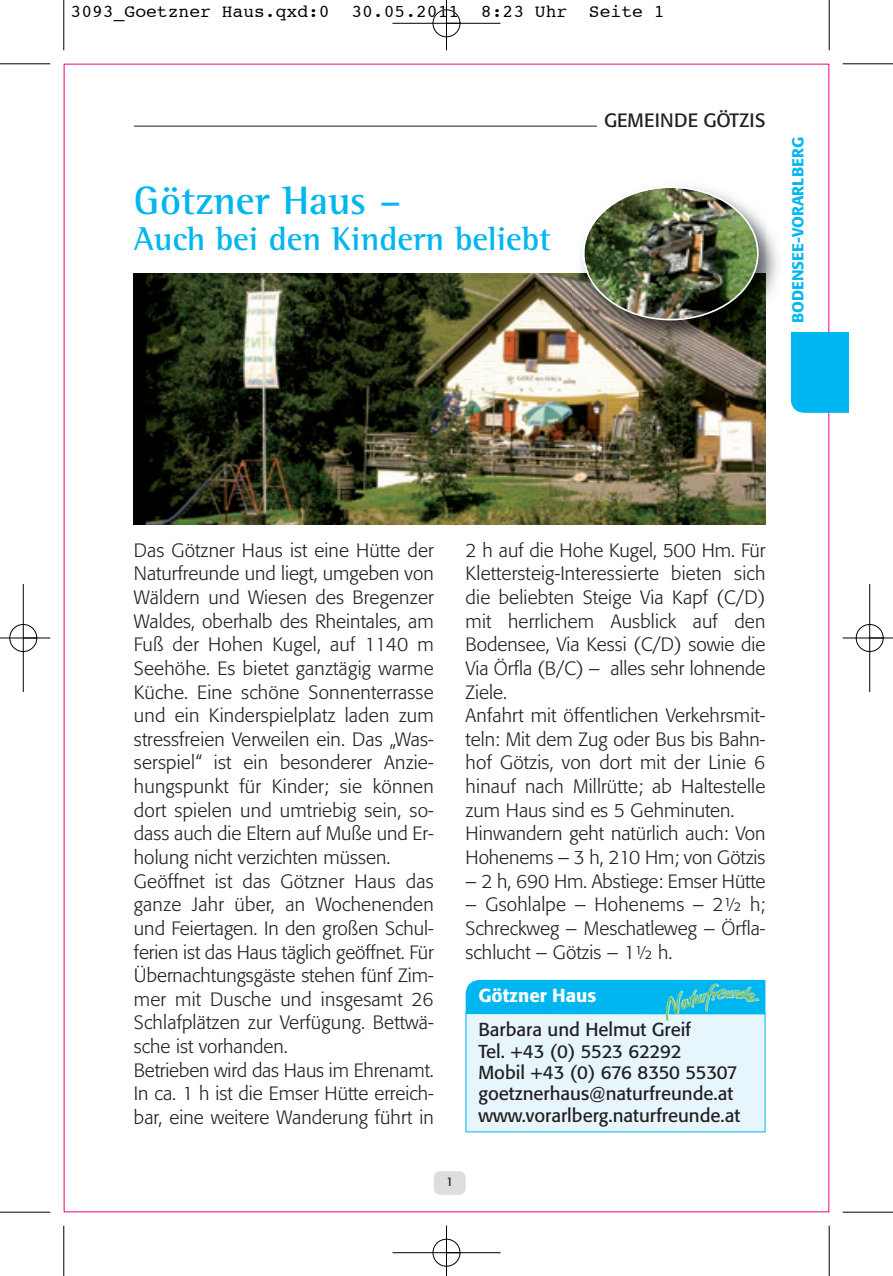
<style>
.page{position:relative;width:893px;height:1276px;background:#fff}
.page>*{position:absolute;margin:0;border:0;box-sizing:border-box;transform-origin:0 0}
.t1{font:700 40.5px "Rotis Semi Serif";color:#00b6f0}
.t2{font:700 33.75px "Rotis Semi Serif";color:#00b6f0}
.t3{font:300 19.12px/23.6px "Formata";letter-spacing:.005em;color:#231f20}
.t4{font:19.12px "Formata";color:#231f20}
.t5{font:18.45px/21.4px "Formata";color:#231f20}
.t6{font:500 18.45px "Formata";color:#fff}
.t7{font:18px "Courier";color:#000}
.t8{font:500 15.75px "Formata";color:#00b6f0}
.t9{font:12.38px "Formata";color:#231f20}
</style>
<div class="page">
<hr style="left:134px;top:126px;width:463px;height:1px;background:#231f20">
<div style="left:434px;top:1171px;width:32px;height:23px;background:#dcdddf;border-radius:6px"></div>
<div style="left:790px;top:332px;width:58px;height:81px;background:#00b6f0"></div>
<div style="left:466px;top:1013px;width:299px;height:118px;background:#e6f6fc"></div>
<svg style="left:465px;top:980px;width:300px;height:34px;background:#0bb8e9"></svg>
<img style="left:134px;top:273px;width:631px;height:251px">
<img style="left:572px;top:218px;width:206px;height:132px">
<img style="left:583px;top:187px;width:176px;height:133px">
<img style="left:712px;top:988px;width:21px;height:7px">
<hr style="left:63px;top:0;width:1px;height:50px;background:#000">
<hr style="left:0;top:63px;width:50px;height:1px;background:#000">
<hr style="left:829px;top:0;width:1px;height:50px;background:#000">
<hr style="left:843px;top:63px;width:50px;height:1px;background:#000">
<hr style="left:63px;top:1225px;width:1px;height:51px;background:#000">
<hr style="left:0;top:1211px;width:50px;height:1px;background:#000">
<hr style="left:829px;top:1225px;width:1px;height:51px;background:#000">
<hr style="left:843px;top:1211px;width:50px;height:1px;background:#000">
<div style="left:432px;top:9px;width:29px;height:28px;border:1px solid #fff;border-radius:50%"></div>
<div style="left:432px;top:1238px;width:29px;height:28px;border:1px solid #fff;border-radius:50%"></div>
<div style="left:856px;top:624px;width:28px;height:28px;border:1px solid #fff;border-radius:50%"></div>
<hr style="left:392px;top:23px;width:108px;height:1px;background:#000">
<hr style="left:392px;top:1252px;width:108px;height:1px;background:#000">
<hr style="left:23px;top:584px;width:1px;height:108px;background:#000">
<hr style="left:869px;top:584px;width:1px;height:108px;background:#000">
<hr style="left:446px;top:0;width:1px;height:50px;background:#000">
<hr style="left:446px;top:1225px;width:1px;height:51px;background:#000">
<hr style="left:0;top:637px;width:50px;height:1px;background:#000">
<hr style="left:843px;top:637px;width:50px;height:1px;background:#000">
<div style="left:433px;top:10px;width:27px;height:27px;border:1px solid #000;border-radius:50%"></div>
<div style="left:433px;top:1239px;width:27px;height:27px;border:1px solid #000;border-radius:50%"></div>
<div style="left:9px;top:624px;width:28px;height:28px;border:1px solid #000;border-radius:50%"></div>
<div style="left:856px;top:624px;width:27px;height:28px;border:1px solid #000;border-radius:50%"></div>
<p class="t7" style="left:71px;top:3px;width:596px">3093_Goetzner Haus.qxd:0 30.05.2011 8:23 Uhr Seite 1</p>
<h1 class="t1" style="left:134px;top:185px;width:269px">Götzner Haus –</h1>
<h2 class="t2" style="left:134px;top:226px;width:419px">Auch bei den Kindern beliebt</h2>
<p class="t4" style="left:604px;top:112px;width:163px">GEMEINDE GÖTZIS</p>
<p class="t8" style="left:791px;top:323px;width:187px;rotate:-90deg">BODENSEE-VORARLBERG</p>
<p class="t3" style="left:134px;top:539px;width:301px">Das Götzner Haus ist eine Hütte der Naturfreunde und liegt, umgeben von Wäldern und Wiesen des Bregenzer Waldes, oberhalb des Rheintales, am Fuß der Hohen Kugel, auf 1140 m Seehöhe. Es bietet ganztägig warme Küche. Eine schöne Sonnenterrasse und ein Kinderspielplatz laden zum stressfreien Verweilen ein. Das „Was&shy;serspiel“ ist ein besonderer Anzie&shy;hungspunkt für Kinder; sie können dort spielen und umtriebig sein, so&shy;dass auch die Eltern auf Muße und Er&shy;holung nicht verzichten müssen.<br>Geöffnet ist das Götzner Haus das ganze Jahr über, an Wochenenden und Feiertagen. In den großen Schul&shy;ferien ist das Haus täglich geöffnet. Für Übernachtungsgäste stehen fünf Zim&shy;mer mit Dusche und insgesamt 26<br>Schlafplätzen zur Verfügung. Bettwä&shy;sche ist vorhanden.<br>Betrieben wird das Haus im Ehrenamt.<br>In ca. 1 h ist die Emser Hütte erreich&shy;bar, eine weitere Wanderung führt in</p>
<p class="t3" style="left:466px;top:539px;width:301px">2 h auf die Hohe Kugel, 500 Hm. Für Klettersteig-Interessierte bieten sich die beliebten Steige Via Kapf (C/D) mit herrlichem Ausblick auf den Bodensee, Via Kessi (C/D) sowie die Via Örfla (B/C) – alles sehr lohnende Ziele.<br>Anfahrt mit öffentlichen Verkehrsmit&shy;teln: Mit dem Zug oder Bus bis Bahn&shy;hof Götzis, von dort mit der Linie 6 hinauf nach Millrütte; ab Haltestelle zum Haus sind es 5 Gehminuten.<br>Hinwandern geht natürlich auch: Von Hohenems – 3 h, 210 Hm; von Götzis</p>
<p class="t3" style="left:466px;top:870px;width:301px">– 2 h, 690 Hm. Abstiege: Emser Hütte</p>
<p class="t3" style="left:466px;top:894px;width:301px;text-align:justify">– Gsohlalpe – Hohenems – 2½ h; Schreckweg – Meschatleweg – Örfla&shy;schlucht – Götzis – 1½ h.</p>
<p class="t6" style="left:478px;top:987px;width:119px">Götzner Haus</p>
<p class="t5" style="left:478px;top:1020px;width:263px">Barbara und Helmut Greif<br>Tel. +43 (0) 5523 62292<br>Mobil +43 (0) 676 8350 55307 goetznerhaus@naturfreunde.at www.vorarlberg.naturfreunde.at</p>
<p class="t9" style="left:446px;top:1176px;width:9px">1</p>
</div>
